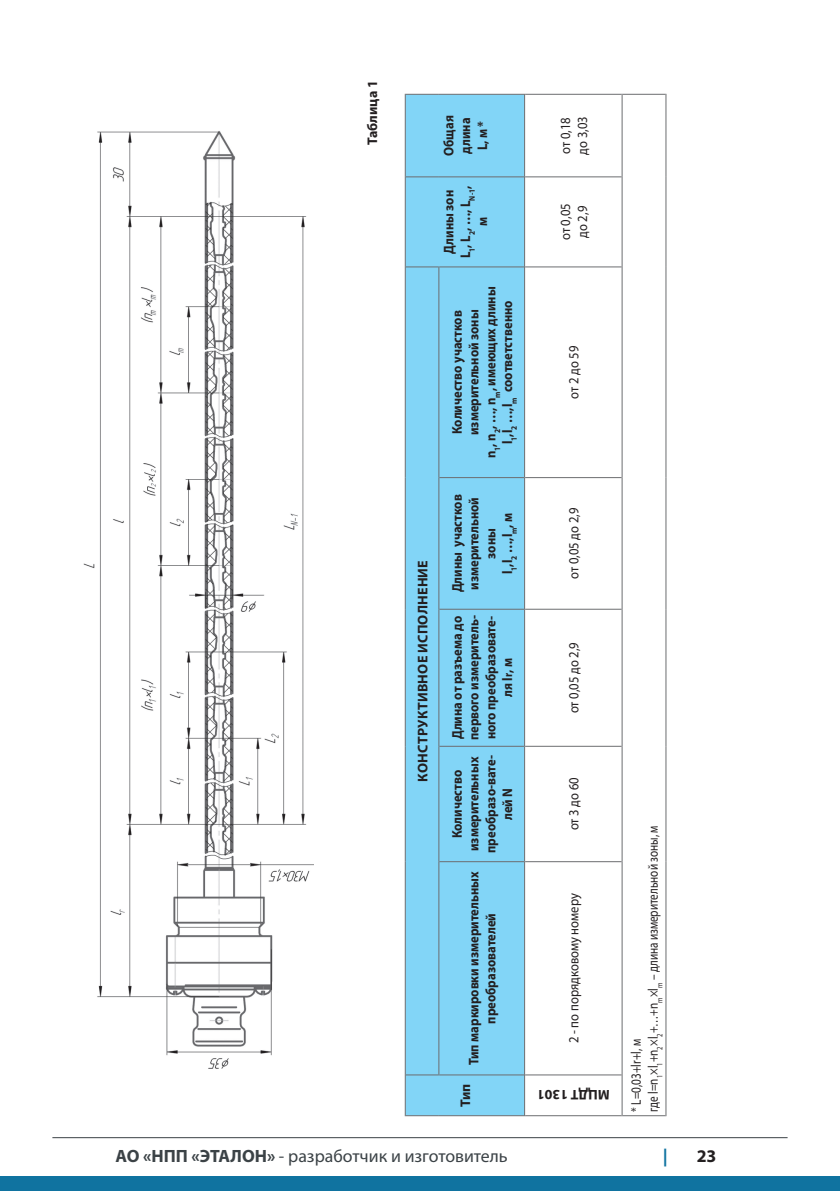
<style>
.page{position:relative;width:840px;height:1191px;background:#fff}
.page>*{position:absolute;margin:0;border:0;box-sizing:border-box;transform-origin:0 0}
.t1{font:17.8px "Myriad Pro";color:#3b4246}
.t2{font:700 17.8px "Myriad Pro";color:#231f20}
.t3{font:700 17.8px "Myriad Pro";color:#1073a0}
.t4{font:700 14px/16.8px "Myriad Pro";color:#231f20;text-align:center;scale:.9 1}
.t5{font:14px/16.8px "Myriad Pro";color:#231f20;scale:.9 1}
.t6{font:14px/16.8px "Myriad Pro";color:#231f20;scale:.8 1}
.t7{font:700 14px "Myriad Pro";letter-spacing:.02em;color:#231f20}
.t8{font:700 14px "Myriad Pro";color:#231f20}
.t9{font:8.2px "Myriad Pro";color:#231f20;scale:.8 1}
.s1{font-size:12px}
.s2{font-weight:700}
</style>
<div class="page">
<hr style="left:52px;top:1137px;width:735px;height:1px;background:#3b4246">
<div style="left:0;top:1176px;width:839px;height:15px;background:#1073a0"></div>
<div style="left:405px;top:95px;width:119px;height:1020px;background:#82d5f7"></div>
<hr style="left:404px;top:1075px;width:1px;height:41px;background:#6c6d70">
<hr style="left:405px;top:1115px;width:33px;height:1px;background:#6c6d70">
<hr style="left:404px;top:861px;width:1px;height:214px;background:#6c6d70">
<hr style="left:405px;top:1074px;width:33px;height:1px;background:#6c6d70">
<hr style="left:404px;top:746px;width:1px;height:115px;background:#6c6d70">
<hr style="left:404px;top:609px;width:1px;height:137px;background:#6c6d70">
<hr style="left:404px;top:477px;width:1px;height:132px;background:#6c6d70">
<hr style="left:404px;top:267px;width:1px;height:210px;background:#6c6d70">
<hr style="left:404px;top:177px;width:1px;height:90px;background:#6c6d70">
<hr style="left:405px;top:266px;width:33px;height:1px;background:#6c6d70">
<hr style="left:404px;top:94px;width:1px;height:83px;background:#6c6d70">
<hr style="left:405px;top:176px;width:33px;height:1px;background:#6c6d70">
<hr style="left:405px;top:94px;width:33px;height:1px;background:#6c6d70">
<hr style="left:438px;top:1115px;width:86px;height:1px;background:#6c6d70">
<hr style="left:438px;top:861px;width:1px;height:214px;background:#6c6d70">
<hr style="left:439px;top:1074px;width:85px;height:1px;background:#6c6d70">
<hr style="left:438px;top:746px;width:1px;height:115px;background:#6c6d70">
<hr style="left:439px;top:861px;width:85px;height:1px;background:#6c6d70">
<hr style="left:438px;top:609px;width:1px;height:137px;background:#6c6d70">
<hr style="left:439px;top:746px;width:85px;height:1px;background:#6c6d70">
<hr style="left:438px;top:477px;width:1px;height:132px;background:#6c6d70">
<hr style="left:439px;top:609px;width:85px;height:1px;background:#6c6d70">
<hr style="left:438px;top:266px;width:1px;height:211px;background:#6c6d70">
<hr style="left:439px;top:477px;width:85px;height:1px;background:#6c6d70">
<hr style="left:439px;top:266px;width:85px;height:1px;background:#6c6d70">
<hr style="left:438px;top:176px;width:86px;height:1px;background:#6c6d70">
<hr style="left:438px;top:94px;width:86px;height:1px;background:#6c6d70">
<hr style="left:524px;top:1075px;width:1px;height:41px;background:#6c6d70">
<hr style="left:525px;top:1115px;width:96px;height:1px;background:#6c6d70">
<hr style="left:524px;top:861px;width:1px;height:214px;background:#6c6d70">
<hr style="left:525px;top:1074px;width:96px;height:1px;background:#6c6d70">
<hr style="left:524px;top:746px;width:1px;height:115px;background:#6c6d70">
<hr style="left:525px;top:861px;width:96px;height:1px;background:#6c6d70">
<hr style="left:524px;top:609px;width:1px;height:137px;background:#6c6d70">
<hr style="left:525px;top:746px;width:96px;height:1px;background:#6c6d70">
<hr style="left:524px;top:477px;width:1px;height:132px;background:#6c6d70">
<hr style="left:525px;top:609px;width:96px;height:1px;background:#6c6d70">
<hr style="left:524px;top:267px;width:1px;height:210px;background:#6c6d70">
<hr style="left:525px;top:477px;width:96px;height:1px;background:#6c6d70">
<hr style="left:524px;top:177px;width:1px;height:90px;background:#6c6d70">
<hr style="left:525px;top:266px;width:96px;height:1px;background:#6c6d70">
<hr style="left:524px;top:94px;width:1px;height:83px;background:#6c6d70">
<hr style="left:525px;top:176px;width:96px;height:1px;background:#6c6d70">
<hr style="left:525px;top:94px;width:96px;height:1px;background:#6c6d70">
<hr style="left:621px;top:1075px;width:1px;height:41px;background:#6c6d70">
<hr style="left:622px;top:1115px;width:43px;height:1px;background:#6c6d70">
<hr style="left:621px;top:861px;width:1px;height:214px;background:#6c6d70">
<hr style="left:621px;top:746px;width:1px;height:115px;background:#6c6d70">
<hr style="left:621px;top:609px;width:1px;height:137px;background:#6c6d70">
<hr style="left:621px;top:477px;width:1px;height:132px;background:#6c6d70">
<hr style="left:621px;top:267px;width:1px;height:210px;background:#6c6d70">
<hr style="left:621px;top:177px;width:1px;height:90px;background:#6c6d70">
<hr style="left:621px;top:94px;width:1px;height:83px;background:#6c6d70">
<hr style="left:622px;top:94px;width:43px;height:1px;background:#6c6d70">
<hr style="left:665px;top:1075px;width:1px;height:41px;background:#6c6d70">
<hr style="left:665px;top:861px;width:1px;height:214px;background:#6c6d70">
<hr style="left:665px;top:746px;width:1px;height:115px;background:#6c6d70">
<hr style="left:665px;top:609px;width:1px;height:137px;background:#6c6d70">
<hr style="left:665px;top:477px;width:1px;height:132px;background:#6c6d70">
<hr style="left:665px;top:267px;width:1px;height:210px;background:#6c6d70">
<hr style="left:665px;top:177px;width:1px;height:90px;background:#6c6d70">
<hr style="left:665px;top:94px;width:1px;height:83px;background:#6c6d70">
<img style="left:83px;top:131px;width:230px;height:938px">
<p class="t8" style="left:363px;top:145px;width:66px;rotate:-90deg">Таблица 1</p>
<p class="t7" style="left:413px;top:781px;width:223px;rotate:-90deg">КОНСТРУКТИВНОЕ ИСПОЛНЕНИЕ</p>
<p class="t4" style="left:439px;top:156px;width:46px;text-align:left;rotate:-90deg">Общая длина<br>L, м *</p>
<p class="t4" style="left:439px;top:258px;width:82px;rotate:-90deg">Длины зон<br>L<sub>1</sub>, L<sub>2</sub>, …, L<sub>N-1</sub>, м</p>
<p class="t4" style="left:448px;top:458px;width:192px;rotate:-90deg">Количество участков измерительной зоны<br>n<sub>1</sub>, n<sub>2</sub>, …, n<sub>m</sub>, имеющих длины l<sub>1</sub>,l<sub>2</sub> …,l<sub>m</sub> соответственно</p>
<p class="t4" style="left:448px;top:592px;width:111px;rotate:-90deg">Длины участков измерительной зоны<br>l<sub>1</sub>,l<sub>2</sub> …,l<sub>m</sub>, м</p>
<p class="t4" style="left:448px;top:740px;width:140px;rotate:-90deg">Длина от разъема до первого измеритель&shy;ного преобразовате&shy;ля l<span class="s1">r</span>, м</p>
<p class="t4" style="left:448px;top:852px;width:110px;rotate:-90deg">Количество измерительных преобразо-вате&shy;лей N</p>
<p class="t4" style="left:464px;top:1065px;width:216px;rotate:-90deg">Тип маркировки измерительных преобразователей</p>
<p class="t8" style="left:456px;top:1106px;width:25px;rotate:-90deg">Тип</p>
<p class="t5" style="left:556px;top:155px;width:44px;rotate:-90deg">от 0,18 до 3,03</p>
<p class="t5" style="left:556px;top:240px;width:42px;rotate:-90deg">от 0,05 до 2,9</p>
<p class="t5" style="left:565px;top:399px;width:60px;rotate:-90deg">от 2 до 59</p>
<p class="t5" style="left:565px;top:579px;width:80px;rotate:-90deg">от 0,05 до 2,9</p>
<p class="t5" style="left:565px;top:713px;width:80px;rotate:-90deg">от 0,05 до 2,9</p>
<p class="t5" style="left:565px;top:830px;width:60px;rotate:-90deg">от 3 до 60</p>
<p class="t5" style="left:565px;top:1043px;width:168px;rotate:-90deg">2 - по порядковому номеру</p>
<p class="t8" style="left:609px;top:1104px;width:74px;rotate:-180deg">МЦДТ 1301</p>
<p class="t6" style="left:644px;top:1078px;width:318px;rotate:-90deg"><sub>1</sub> +n<sub>2</sub> +…+n<sub>m</sub>×l<sub>m</sub> – длина измерительной зоны, м</p>
<p class="t9" style="left:654px;top:1036px;width:6px;rotate:-90deg">2</p>
<p class="t6" style="left:627px;top:1111px;width:95px;rotate:-90deg">* L=0,03+lr+l, м где l=n ×l<sub>1</sub> ×l</p>
<p class="t1" style="left:115px;top:1145px;width:393px"><span class="s2">АО «НПП «ЭТАЛОН»</span> - разработчик и изготовитель</p>
<p class="t3" style="left:662px;top:1144px;width:7px">|</p>
<p class="t2" style="left:696px;top:1144px;width:21px">23</p>
</div>
